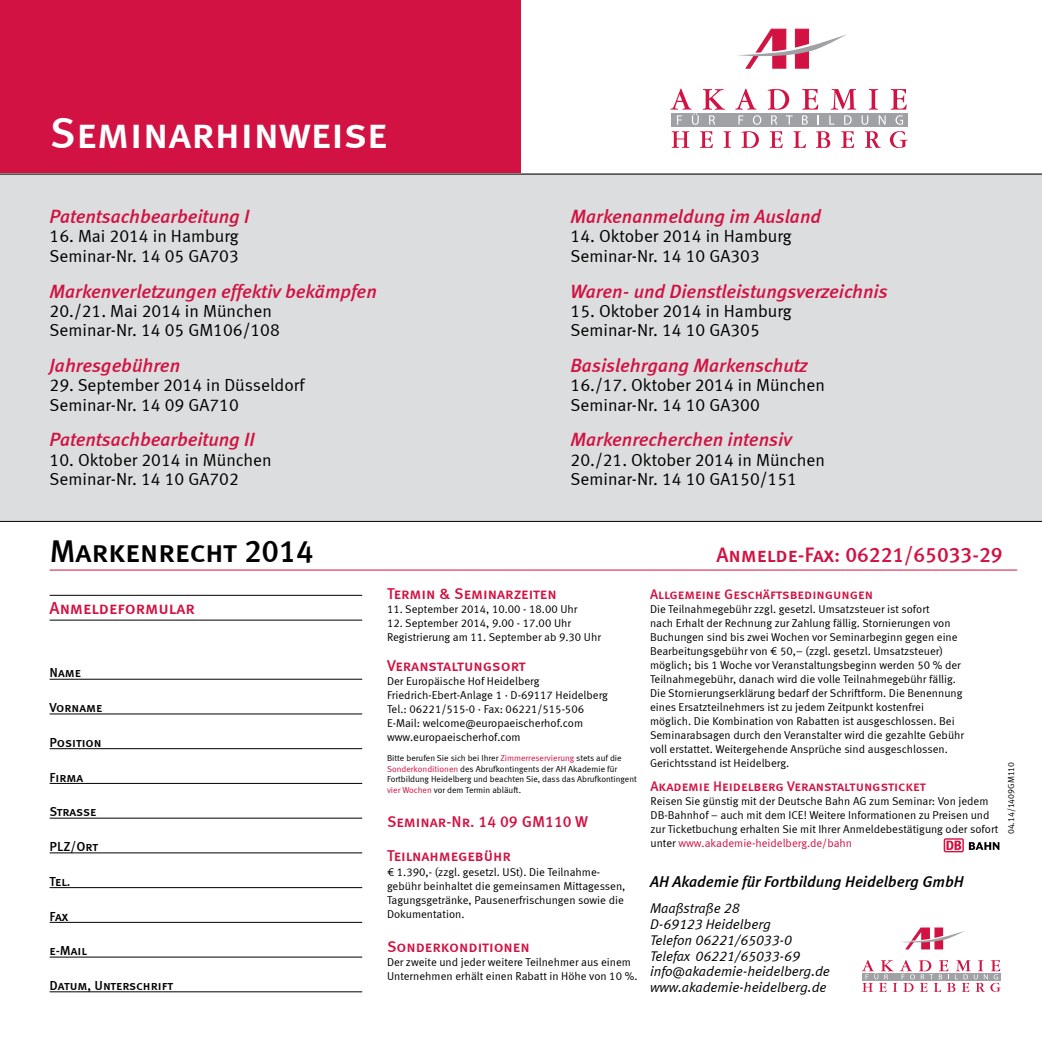
<style>
.page{position:relative;width:1042px;height:1042px;background:#fff}
.page>*{position:absolute;margin:0;border:0;box-sizing:border-box;transform-origin:0 0}
.t1{font:43.75px "Meta Medium LF Caps";color:#fff}
.t2{font:31.5px "Meta Medium LF Caps";letter-spacing:-.01em;color:#000}
.t3{font:21px "Meta Medium LF Caps";color:#d11242}
.t4{font:italic 19.25px "Meta Medium LF";color:#d11242}
.t5{font:17.5px/19.2px "Meta Normal LF";color:#000}
.t6{font:17.5px "Meta Medium LF Caps";color:#d11242}
.t7{font:15.75px "Meta Medium LF Caps";color:#d11242}
.t8{font:italic 15.75px "Meta Medium LF";color:#000}
.t9{font:italic 14px/15.8px "Meta Normal LF";color:#000}
.t10{font:14px "Meta Medium LF Caps";color:#d11242}
.t11{font:13.12px "Meta Medium LF Caps";letter-spacing:-.005em;color:#000}
.t12{font:11.38px/14px "Meta Normal LF";color:#000}
.t13{font:8.75px/10.5px "Meta Normal LF";color:#000}
.s1{color:#d11242}
</style>
<div class="page">
<div style="left:0;top:0;width:521px;height:174px;background:#d11242"></div>
<div style="left:0;top:174px;width:1042px;height:347px;background:#dcddde"></div>
<svg style="left:738px;top:29px;width:108px;height:39px"></svg>
<svg style="left:671px;top:131px;width:18px;height:17px"></svg>
<svg style="left:700px;top:131px;width:13px;height:17px"></svg>
<svg style="left:723px;top:131px;width:8px;height:17px"></svg>
<svg style="left:741px;top:131px;width:18px;height:17px"></svg>
<svg style="left:770px;top:131px;width:13px;height:17px"></svg>
<svg style="left:793px;top:131px;width:13px;height:17px"></svg>
<svg style="left:816px;top:131px;width:14px;height:17px"></svg>
<svg style="left:841px;top:131px;width:13px;height:17px"></svg>
<svg style="left:865px;top:131px;width:16px;height:17px"></svg>
<svg style="left:890px;top:131px;width:17px;height:17px"></svg>
<div style="left:672px;top:113px;width:236px;height:14px;background:#9fa1a4"></div>
<svg style="left:670px;top:89px;width:55px;height:36px"></svg>
<svg style="left:735px;top:89px;width:26px;height:36px"></svg>
<svg style="left:767px;top:89px;width:25px;height:36px"></svg>
<svg style="left:802px;top:89px;width:17px;height:36px"></svg>
<svg style="left:829px;top:89px;width:56px;height:36px"></svg>
<svg style="left:891px;top:89px;width:16px;height:36px"></svg>
<hr style="left:0;top:521px;width:1042px;height:1px;background:#000">
<hr style="left:0;top:174px;width:1042px;height:1px;background:#000">
<hr style="left:50px;top:569px;width:967px;height:1px;background:#d11242">
<hr style="left:50px;top:595px;width:312px;height:1px;background:#000">
<hr style="left:50px;top:620px;width:312px;height:1px;background:#000">
<hr style="left:50px;top:679px;width:312px;height:1px;background:#000">
<hr style="left:50px;top:713px;width:312px;height:1px;background:#000">
<hr style="left:50px;top:748px;width:312px;height:1px;background:#000">
<hr style="left:50px;top:783px;width:312px;height:1px;background:#000">
<hr style="left:50px;top:818px;width:312px;height:1px;background:#000">
<hr style="left:50px;top:852px;width:312px;height:1px;background:#000">
<hr style="left:50px;top:887px;width:312px;height:1px;background:#000">
<hr style="left:50px;top:922px;width:312px;height:1px;background:#000">
<hr style="left:50px;top:956px;width:312px;height:1px;background:#000">
<hr style="left:50px;top:991px;width:312px;height:1px;background:#000">
<svg style="left:902px;top:928px;width:62px;height:21px"></svg>
<svg style="left:861px;top:960px;width:140px;height:32px"></svg>
<svg style="left:943px;top:838px;width:21px;height:14px"></svg>
<svg style="left:945px;top:839px;width:17px;height:12px"></svg>
<svg style="left:946px;top:840px;width:15px;height:10px"></svg>
<svg style="left:969px;top:842px;width:30px;height:8px"></svg>
<h1 class="t1" style="left:50px;top:107px;width:339px">Seminarhinweise</h1>
<h3 class="t4" style="left:50px;top:205px;width:201px">Patentsachbearbeitung I</h3>
<h3 class="t5" style="left:50px;top:227px;width:191px">16. Mai 2014 in Hamburg<br>Seminar-Nr. 14 05 GA703</h3>
<h3 class="t4" style="left:50px;top:279px;width:329px">Markenverletzungen effektiv bekämpfen</h3>
<h3 class="t5" style="left:50px;top:301px;width:232px">20./21. Mai 2014 in München<br>Seminar-Nr. 14 05 GM106/108</h3>
<h3 class="t4" style="left:50px;top:354px;width:132px">Jahresgebühren</h3>
<h3 class="t5" style="left:50px;top:375px;width:256px">29. September 2014 in Düsseldorf<br>Seminar-Nr. 14 09 GA710</h3>
<h3 class="t4" style="left:50px;top:428px;width:207px">Patentsachbearbeitung II</h3>
<h3 class="t5" style="left:50px;top:450px;width:224px">10. Oktober 2014 in München<br>Seminar-Nr. 14 10 GA702</h3>
<h3 class="t4" style="left:570px;top:205px;width:252px">Markenanmeldung im Ausland</h3>
<h3 class="t5" style="left:570px;top:227px;width:222px">14. Oktober 2014 in Hamburg<br>Seminar-Nr. 14 10 GA303</h3>
<h3 class="t4" style="left:570px;top:279px;width:319px">Waren- und Dienstleistungsverzeichnis</h3>
<h3 class="t5" style="left:570px;top:301px;width:222px">15. Oktober 2014 in Hamburg<br>Seminar-Nr. 14 10 GA305</h3>
<h3 class="t4" style="left:570px;top:354px;width:238px">Basislehrgang Markenschutz</h3>
<h3 class="t5" style="left:570px;top:375px;width:256px">16./17. Oktober 2014 in München<br>Seminar-Nr. 14 10 GA300</h3>
<h3 class="t4" style="left:570px;top:428px;width:223px">Markenrecherchen intensiv</h3>
<h3 class="t5" style="left:570px;top:450px;width:256px">20./21. Oktober 2014 in München<br>Seminar-Nr. 14 10 GA150/151</h3>
<h2 class="t2" style="left:50px;top:533px;width:266px">Markenrecht 2014</h2>
<h3 class="t6" style="left:50px;top:598px;width:147px">Anmeldeformular</h3>
<p class="t11" style="left:50px;top:665px;width:33px">Name</p>
<p class="t11" style="left:50px;top:700px;width:54px">Vorname</p>
<p class="t11" style="left:50px;top:735px;width:54px">Position</p>
<p class="t11" style="left:50px;top:769px;width:35px">Firma</p>
<p class="t11" style="left:50px;top:804px;width:48px">Strasse</p>
<p class="t11" style="left:50px;top:839px;width:50px">PLZ/Ort</p>
<p class="t11" style="left:50px;top:873px;width:22px">Tel.</p>
<p class="t11" style="left:50px;top:908px;width:20px">Fax</p>
<p class="t11" style="left:50px;top:943px;width:39px">e-Mail</p>
<p class="t11" style="left:50px;top:978px;width:125px">Datum, Unterschrift</p>
<h3 class="t7" style="left:387px;top:584px;width:171px">Termin &amp; Seminarzeiten</h3>
<p class="t12" style="left:387px;top:602px;width:192px">11. September 2014, 10.00 - 18.00 Uhr</p>
<p class="t12" style="left:387px;top:616px;width:215px">12. September 2014, 9.00 - 17.00 Uhr<br>Registrierung am 11. September ab 9.30 Uhr</p>
<h3 class="t7" style="left:387px;top:656px;width:140px">Veranstaltungsort</h3>
<p class="t12" style="left:387px;top:674px;width:222px">Der Europäische Hof Heidelberg Friedrich-Ebert-Anlage 1 · D-69117 Heidelberg Tel.: 06221/515-0 · Fax: 06221/515-506<br>E-Mail: welcome@europaeischerhof.com www.europaeischerhof.com</p>
<p class="t13" style="left:387px;top:753px;width:251px">Bitte berufen Sie sich bei Ihrer <span class="s1">Zimmerreservierung</span> stets auf die <span class="s1">Sonderkonditionen</span> des Abrufkontingents der AH Akademie für Fortbildung Heidelberg und beachten Sie, dass das Abrufkontingent <span class="s1">vier Wochen</span> vor dem Termin abläuft.</p>
<h3 class="t7" style="left:387px;top:812px;width:203px">Seminar-Nr. 14 09 GM110 W</h3>
<h3 class="t7" style="left:387px;top:847px;width:126px">Teilnahmegebühr</h3>
<p class="t12" style="left:387px;top:864px;width:240px">€ 1.390,- (zzgl. gesetzl. USt). Die Teilnahme&shy;gebühr beinhaltet die gemeinsamen Mittagessen, Tagungsgetränke, Pausenerfrischungen sowie die Dokumentation.</p>
<h3 class="t7" style="left:387px;top:937px;width:144px">Sonderkonditionen</h3>
<p class="t12" style="left:387px;top:955px;width:252px">Der zweite und jeder weitere Teilnehmer aus einem<br>Unternehmen erhält einen Rabatt in Höhe von 10 %.</p>
<h3 class="t3" style="left:716px;top:542px;width:288px">Anmelde-Fax: 06221/65033-29</h3>
<p class="t10" style="left:650px;top:585px;width:225px">Allgemeine Geschäftsbedingungen</p>
<p class="t12" style="left:650px;top:601px;width:316px">Die Teilnahmegebühr zzgl. gesetzl. Umsatzsteuer ist sofort<br>nach Erhalt der Rechnung zur Zahlung fällig. Stornierungen von Buchungen sind bis zwei Wochen vor Seminarbeginn gegen eine Bearbeitungsgebühr von € 50,– (zzgl. gesetzl. Umsatzsteuer) möglich; bis 1 Woche vor Veranstaltungsbeginn werden 50 % der Teilnahmegebühr, danach wird die volle Teilnahmegebühr fällig.<br>Die Stornierungserklärung bedarf der Schriftform. Die Benennung eines Ersatzteilnehmers ist zu jedem Zeitpunkt kostenfrei möglich. Die Kombination von Rabatten ist ausgeschlossen. Bei Seminarabsagen durch den Veranstalter wird die gezahlte Gebühr voll erstattet. Weitergehende Ansprüche sind ausgeschlossen.<br>Gerichtsstand ist Heidelberg.</p>
<p class="t10" style="left:650px;top:777px;width:277px">Akademie Heidelberg Veranstaltungsticket</p>
<p class="t12" style="left:650px;top:793px;width:349px">Reisen Sie günstig mit der Deutsche Bahn AG zum Seminar: Von jedem DB-Bahnhof − auch mit dem ICE! Weitere Informationen zu Preisen und zur Ticketbuchung erhalten Sie mit Ihrer Anmeldebestätigung oder sofort unter <span class="s1">www.akademie-heidelberg.de/bahn</span></p>
<p class="t13" style="left:1006px;top:834px;width:74px;rotate:-90deg">04.14/1409GM110</p>
<h3 class="t8" style="left:650px;top:872px;width:315px">AH Akademie für Fortbildung Heidelberg GmbH</h3>
<p class="t9" style="left:650px;top:900px;width:181px">Maaßstraße 28<br>D-69123 Heidelberg<br>Telefon 06221/65033-0<br>Telefax 06221/65033-69 info@akademie-heidelberg.de www.akademie-heidelberg.de</p>
</div>
